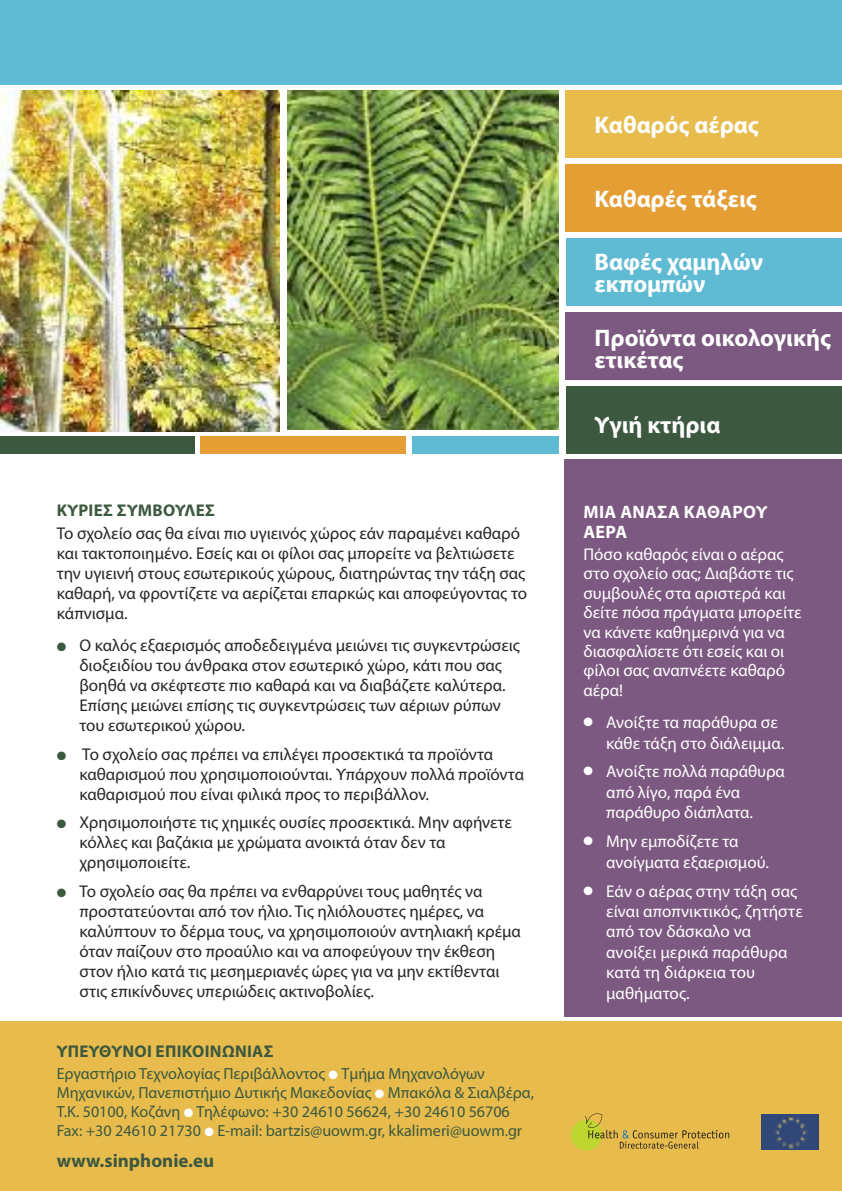
<style>
.page{position:relative;width:842px;height:1191px;background:#fff}
.page>*{position:absolute;margin:0;border:0;box-sizing:border-box;transform-origin:0 0}
.t1{font:700 24px/22px "Myriad Pro";color:#fff}
.t2{font:700 19px "Myriad Pro";color:#3c583f}
.t3{font:700 18px/19.4px "Myriad Pro";letter-spacing:.02em;color:#fff}
.t4{font:17px/20px "Myriad Pro";color:#272627}
.t5{font:17px/20.4px "Myriad Pro";color:#fff}
.t6{font:700 17px "Myriad Pro";letter-spacing:.02em;color:#3c583f}
.t7{font:16px/19px "Myriad Pro";color:#3c583f}
.s1{color:#3c583f}
.s2{color:#fff}
</style>
<div class="page">
<div style="left:0;top:1022px;width:842px;height:169px;background:#e7bc4c"></div>
<div style="left:565px;top:459px;width:277px;height:558px;background:#7c5980"></div>
<div style="left:571px;top:1119px;width:31px;height:31px;background:#bed630;border-radius:50%"></div>
<svg style="left:585px;top:1113px;width:144px;height:35px"></svg>
<img style="left:288px;top:91px;width:270px;height:338px">
<div style="left:566px;top:91px;width:276px;height:67px;background:#e7bc4c"></div>
<div style="left:566px;top:165px;width:276px;height:67px;background:#e49e34"></div>
<div style="left:566px;top:239px;width:276px;height:67px;background:#5fbbd4"></div>
<div style="left:566px;top:312px;width:276px;height:68px;background:#7c5980"></div>
<div style="left:566px;top:386px;width:276px;height:68px;background:#3c583f"></div>
<img style="left:0;top:91px;width:279px;height:340px">
<div style="left:0;top:437px;width:194px;height:17px;background:#3c583f"></div>
<div style="left:200px;top:437px;width:206px;height:17px;background:#e49e34"></div>
<div style="left:412px;top:437px;width:146px;height:17px;background:#5fbbd4"></div>
<div style="left:0;top:0;width:842px;height:85px;background:#5fbbd4"></div>
<img style="left:762px;top:1114px;width:56px;height:35px">
<p class="t6" style="left:57px;top:504px;width:160px">ΚΥΡΙΕΣ ΣΥΜΒΟΥΛΕΣ</p>
<p class="t4" style="left:57px;top:524px;width:472px">Το σχολείο σας θα είναι πιο υγιεινός χώρος εάν παραμένει καθαρό και τακτοποιημένο. Εσείς και οι φίλοι σας μπορείτε να βελτιώσετε την υγιεινή στους εσωτερικούς χώρους, διατηρώντας την τάξη σας καθαρή, να φροντίζετε να αερίζεται επαρκώς και αποφεύγοντας το κάπνισμα.</p>
<p class="t4" style="left:79px;top:636px;width:442px;text-indent:-23px"><span class="s1">●</span> Ο καλός εξαερισμός αποδεδειγμένα μειώνει τις συγκεντρώσεις διοξειδίου του άνθρακα στον εσωτερικό χώρο, κάτι που σας βοηθά να σκέφτεστε πιο καθαρά και να διαβάζετε καλύτερα.<br>Επίσης μειώνει επίσης τις συγκεντρώσεις των αέριων ρύπων του εσωτερικού χώρου.</p>
<p class="t4" style="left:79px;top:745px;width:446px;text-indent:-23px"><span class="s1">●</span> Το σχολείο σας πρέπει να επιλέγει προσεκτικά τα προϊόντα καθαρισμού που χρησιμοποιούνται. Υπάρχουν πολλά προϊόντα καθαρισμού που είναι φιλικά προς το περιβάλλον.</p>
<p class="t4" style="left:79px;top:813px;width:434px;text-indent:-23px"><span class="s1">●</span> Χρησιμοποιήστε τις χημικές ουσίες προσεκτικά. Μην αφήνετε κόλλες και βαζάκια με χρώματα ανοικτά όταν δεν τα χρησιμοποιείτε.</p>
<p class="t4" style="left:79px;top:882px;width:443px;text-indent:-23px"><span class="s1">●</span> Το σχολείο σας θα πρέπει να ενθαρρύνει τους μαθητές να προστατεύονται από τον ήλιο. Τις ηλιόλουστες ημέρες, να καλύπτουν το δέρμα τους, να χρησιμοποιούν αντηλιακή κρέμα όταν παίζουν στο προαύλιο και να αποφεύγουν την έκθεση στον ήλιο κατά τις μεσημεριανές ώρες για να μην εκτίθενται στις επικίνδυνες υπεριώδεις ακτινοβολίες.</p>
<p class="t6" style="left:57px;top:1045px;width:218px">ΥΠΕΥΘΥΝΟΙ ΕΠΙΚΟΙΝΩΝΙΑΣ</p>
<p class="t7" style="left:57px;top:1065px;width:479px">Εργαστήριο Τεχνολογίας Περιβάλλοντος <span class="s2">●</span> Τμήμα Μηχανολόγων Μηχανικών, Πανεπιστήμιο Δυτικής Μακεδονίας <span class="s2">●</span> Μπακόλα &amp; Σιαλβέρα, Τ.Κ. 50100, Κοζάνη <span class="s2">●</span> Τηλέφωνο: +30 24610 56624, +30 24610 56706<br>Fax: +30 24610 21730 <span class="s2">●</span> E-mail: bartzis@uowm.gr, kkalimeri@uowm.gr</p>
<p class="t2" style="left:57px;top:1153px;width:159px">www.sinphonie.eu</p>
<h1 class="t1" style="left:594px;top:115px;width:166px">Καθαρός αέρας</h1>
<h1 class="t1" style="left:594px;top:189px;width:164px">Καθαρές τάξεις</h1>
<h1 class="t1" style="left:594px;top:252px;width:170px">Βαφές χαμηλών εκπομπών</h1>
<h1 class="t1" style="left:594px;top:329px;width:238px">Προϊόντα οικολογικής ετικέτας</h1>
<h1 class="t1" style="left:594px;top:416px;width:127px">Υγιή κτήρια</h1>
<p class="t3" style="left:583px;top:504px;width:185px">ΜΙΑ ΑΝΑΣΑ ΚΑΘΑΡΟΥ<br>ΑΕΡΑ</p>
<p class="t5" style="left:583px;top:546px;width:220px;line-height:19.4px">Πόσο καθαρός είναι ο αέρας στο σχολείο σας; Διαβάστε τις συμβουλές στα αριστερά και δείτε πόσα πράγματα μπορείτε να κάνετε καθημερινά για να διασφαλίσετε ότι εσείς και οι φίλοι σας αναπνέετε καθαρό αέρα!</p>
<p class="t5" style="left:606px;top:713px;width:180px;text-indent:-23px">● Ανοίξτε τα παράθυρα σε κάθε τάξη στο διάλειμμα.</p>
<p class="t5" style="left:606px;top:763px;width:180px;text-indent:-23px">● Ανοίξτε πολλά παράθυρα από λίγο, παρά ένα παράθυρο διάπλατα.</p>
<p class="t5" style="left:606px;top:832px;width:164px;text-indent:-23px">● Μην εμποδίζετε τα ανοίγματα εξαερισμού.</p>
<p class="t5" style="left:606px;top:882px;width:198px;text-indent:-23px">● Εάν ο αέρας στην τάξη σας είναι αποπνικτικός, ζητήστε από τον δάσκαλο να ανοίξει μερικά παράθυρα κατά τη διάρκεια του μαθήματος.</p>
</div>
